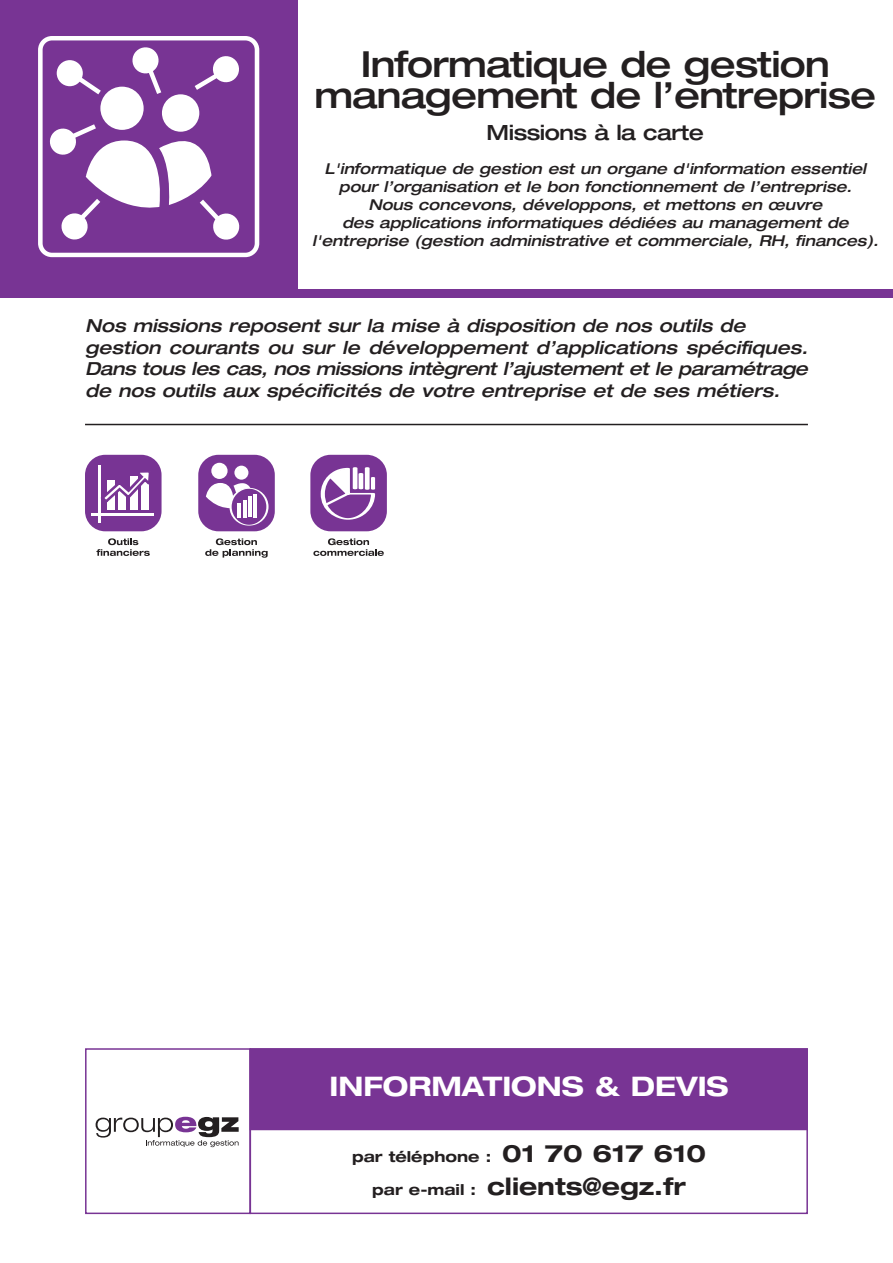
<style>
.page{position:relative;width:893px;height:1263px;background:#fff}
.page>*{position:absolute;margin:0;border:0;box-sizing:border-box;transform-origin:0 0}
.t1{font:500 expanded 36px/31.5px "Helvetica Neue";letter-spacing:-.02em;color:#231f20;text-align:center}
.t2{font:700 expanded 27px "Helvetica Neue";color:#fff}
.t3{font:700 expanded 24px "Helvetica Neue";color:#231f20}
.t4{font:500 expanded 21px "Helvetica Neue";letter-spacing:-.02em;color:#231f20}
.t5{font:italic 500 expanded 18px/21.6px "Helvetica Neue";color:#231f20}
.t6{font:italic 500 expanded 15px/18px "Helvetica Neue";color:#231f20;text-align:center}
.t7{font:700 expanded 15px "Helvetica Neue";color:#231f20}
.s1{font-size:24px}
.s2{font-size:15px}
</style>
<div class="page">
<div style="left:0;top:0;width:298px;height:298px;background:#783494"></div>
<div style="left:38px;top:36px;width:221px;height:221px;border:4px solid #fff;border-radius:12px"></div>
<div style="left:57px;top:60px;width:26px;height:26px;background:#fff;border-radius:50%"></div>
<svg style="left:73px;top:74px;width:28px;height:20px"></svg>
<svg style="left:195px;top:56px;width:44px;height:34px"></svg>
<svg style="left:131px;top:47px;width:30px;height:47px"></svg>
<div style="left:100px;top:87px;width:44px;height:43px;background:#fff;border-radius:50%"></div>
<div style="left:162px;top:94px;width:37px;height:38px;background:#fff;border-radius:50%"></div>
<svg style="left:49px;top:122px;width:191px;height:118px"></svg>
<div style="left:0;top:289px;width:893px;height:9px;background:#783494"></div>
<hr style="left:85px;top:424px;width:723px;height:1px;background:#231f20">
<div style="left:85px;top:1048px;width:166px;height:166px;border:2px solid #783494"></div>
<div style="left:250px;top:1048px;width:558px;height:166px;border:2px solid #783494"></div>
<div style="left:250px;top:1049px;width:557px;height:80px;background:#783494"></div>
<div style="left:250px;top:1048px;width:558px;height:82px;border:2px solid #783494"></div>
<div style="left:85px;top:455px;width:77px;height:76px;background:#783494;border-radius:20px"></div>
<svg style="left:96px;top:538px;width:54px;height:18px"></svg>
<div style="left:198px;top:455px;width:77px;height:76px;background:#783494;border-radius:20px"></div>
<svg style="left:205px;top:538px;width:63px;height:20px"></svg>
<div style="left:310px;top:455px;width:77px;height:76px;background:#783494;border-radius:20px"></div>
<svg style="left:313px;top:538px;width:71px;height:18px"></svg>
<svg style="left:320px;top:467px;width:56px;height:53px"></svg>
<hr style="left:98px;top:465px;width:2px;height:58px;background:#fff">
<hr style="left:91px;top:514px;width:62px;height:2px;background:#fff">
<svg style="left:102px;top:472px;width:52px;height:42px"></svg>
<div style="left:211px;top:463px;width:17px;height:16px;background:#fff;border-radius:50%"></div>
<div style="left:234px;top:466px;width:14px;height:14px;background:#fff;border-radius:50%"></div>
<svg style="left:206px;top:476px;width:45px;height:35px"></svg>
<svg style="left:231px;top:488px;width:36px;height:37px"></svg>
<div style="left:230px;top:488px;width:38px;height:38px;border:1px solid #fff;border-radius:50%"></div>
<hr style="left:237px;top:503px;width:4px;height:14px;background:#fff">
<hr style="left:243px;top:500px;width:3px;height:17px;background:#fff">
<hr style="left:248px;top:496px;width:4px;height:21px;background:#fff">
<hr style="left:254px;top:494px;width:3px;height:23px;background:#fff">
<svg style="left:96px;top:1117px;width:143px;height:30px"></svg>
<h1 class="t1" style="left:314px;top:52px;width:563px">Informatique de gestion management de l’entreprise</h1>
<h3 class="t4" style="left:487px;top:125px;width:219px">Missions à la carte</h3>
<p class="t6" style="left:312px;top:161px;width:567px">L'informatique de gestion est un organe d'information essentiel pour l’organisation et le bon fonctionnement de l’entreprise.<br>Nous concevons, développons, et mettons en œuvre<br>des applications informatiques dédiées au management de l'entreprise (gestion administrative et commerciale, RH, finances).</p>
<p class="t5" style="left:85px;top:317px;width:724px">Nos missions reposent sur la mise à disposition de nos outils de gestion courants ou sur le développement d’applications spécifiques.<br>Dans tous les cas, nos missions intègrent l’ajustement et le paramétrage de nos outils aux spécificités de votre entreprise et de ses métiers.</p>
<h2 class="t2" style="left:329px;top:1077px;width:401px">INFORMATIONS &amp; DEVIS</h2>
<p class="t7" style="left:352px;top:1151px;width:355px">par téléphone : <span class="s1">01 70 617 610</span></p>
<h3 class="t3" style="left:372px;top:1177px;width:315px"><span class="s2">par e-mail :</span> clients@egz.fr</h3>
</div>
